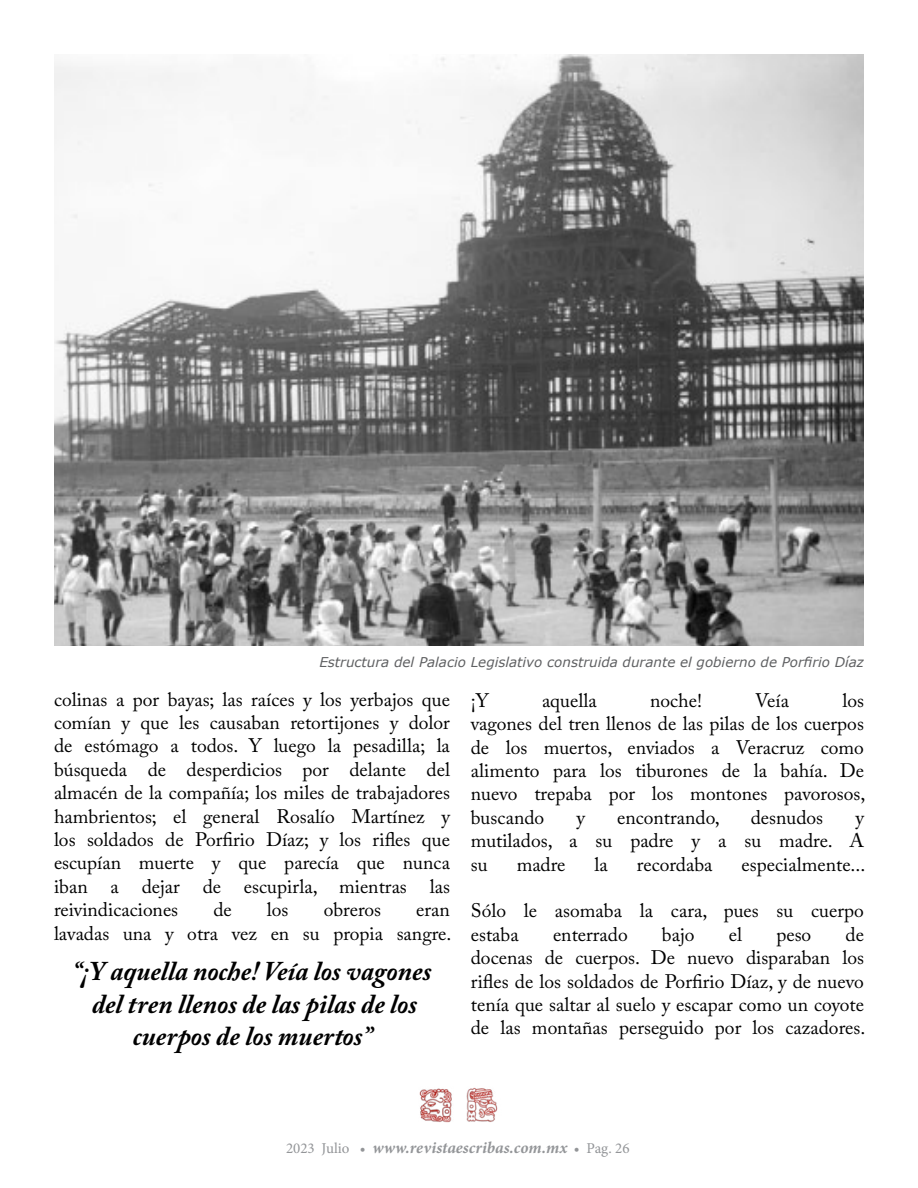
<style>
.page{position:relative;width:918px;height:1188px;background:#fff}
.page>*{position:absolute;margin:0;border:0;box-sizing:border-box;transform-origin:0 0}
.t1{font:italic 700 27px/32.4px "Adobe Caslon Pro";color:#000;text-align:center}
.t2{font:19.5px/23.4px "Adobe Caslon Pro";color:#000;text-align:justify}
.t3{font:italic 700 16.5px "Minion Pro";letter-spacing:.005em;color:#939598}
.t4{font:italic 13.5px "Verdana";color:#5f6062}
.s1{font-weight:400;font-style:normal;font-size:15px}
</style>
<div class="page">
<img style="left:54px;top:54px;width:810px;height:591px">
<img style="left:419px;top:1087px;width:79px;height:36px">
<p class="t4" style="left:319px;top:653px;width:546px">Estructura del Palacio Legislativo construida durante el gobierno de Porfirio Díaz</p>
<p class="t2" style="left:54px;top:687px;width:398px">colinas a por bayas; las raíces y los yerbajos que comían y que les causaban retortijones y dolor de estómago a todos. Y luego la pesadilla; la búsqueda de desperdicios por delante del almacén de la compañía; los miles de trabajadores hambrientos; el general Rosalío Martínez y los soldados de Porfirio Díaz; y los rifles que escupían muerte y que parecía que nunca iban a dejar de escupirla, mientras las reivindicaciones</p>
<p class="t2" style="left:213px;top:898px;width:20px">de</p>
<p class="t2" style="left:267px;top:898px;width:23px">los</p>
<p class="t2" style="left:324px;top:898px;width:59px">obreros</p>
<p class="t2" style="left:54px;top:898px;width:399px;text-align:right">eran<br>lavadas una y otra vez en su propia sangre.</p>
<h1 class="t1" style="left:73px;top:955px;width:360px">“¡Y aquella noche! Veía los vagones del tren llenos de las pilas de los cuerpos de los muertos”</h1>
<p class="t2" style="left:471px;top:688px;width:396px;text-indent:372px">los vagones del tren llenos de las pilas de los cuerpos de los muertos, enviados a Veracruz como alimento para los tiburones de la bahía. De nuevo trepaba por los montones pavorosos, buscando</p>
<p class="t2" style="left:471px;top:688px;width:19px">¡Y</p>
<p class="t2" style="left:542px;top:688px;width:56px">aquella</p>
<p class="t2" style="left:650px;top:688px;width:53px">noche!</p>
<p class="t2" style="left:755px;top:688px;width:36px">Veía</p>
<p class="t2" style="left:577px;top:805px;width:10px">y</p>
<p class="t2" style="left:617px;top:805px;width:104px">encontrando,</p>
<p class="t2" style="left:751px;top:805px;width:74px">desnudos</p>
<p class="t2" style="left:471px;top:805px;width:395px;text-indent:385px">y mutilados, a su padre y a su madre. A su</p>
<p class="t2" style="left:517px;top:852px;width:50px">madre</p>
<p class="t2" style="left:595px;top:852px;width:15px">la</p>
<p class="t2" style="left:637px;top:852px;width:77px">recordaba</p>
<p class="t2" style="left:742px;top:852px;width:125px">especialmente...</p>
<p class="t2" style="left:471px;top:899px;width:395px">Sólo le asomaba la cara, pues su cuerpo estaba</p>
<p class="t2" style="left:471px;top:922px;width:396px;text-indent:375px">de docenas de cuerpos. De nuevo disparaban los rifles de los soldados de Porfirio Díaz, y de nuevo tenía que saltar al suelo y escapar como un coyote de las montañas perseguido por los cazadores.</p>
<p class="t2" style="left:553px;top:922px;width:76px">enterrado</p>
<p class="t2" style="left:662px;top:922px;width:34px">bajo</p>
<p class="t2" style="left:729px;top:922px;width:15px">el</p>
<p class="t2" style="left:776px;top:922px;width:36px">peso</p>
<p class="t3" style="left:286px;top:1136px;width:345px"><span class="s1">2023 Julio •</span> www.revistaescribas.com.mx <span class="s1">• Pag. 26</span></p>
</div>
